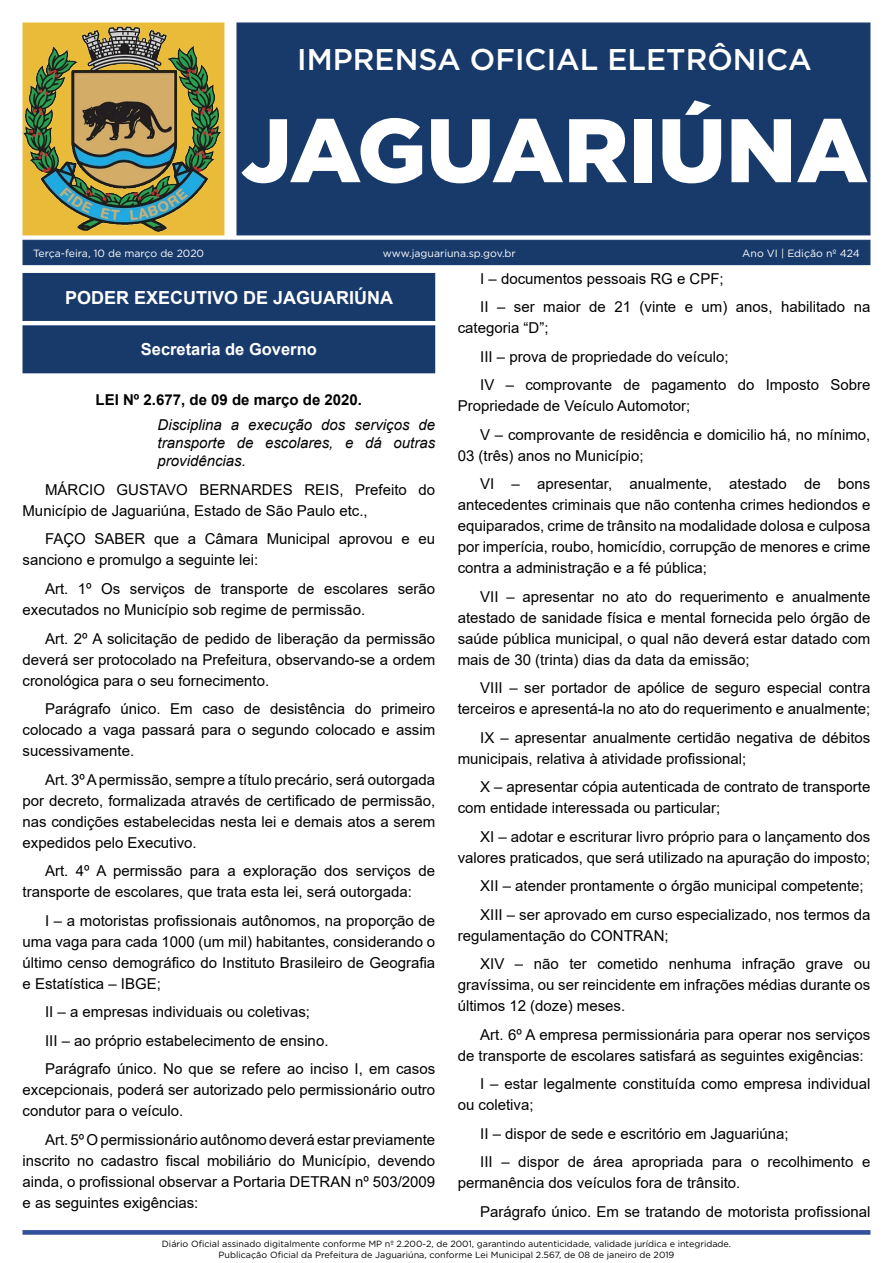
<style>
.page{position:relative;width:893px;height:1263px;background:#fff}
.page>*{position:absolute;margin:0;border:0;box-sizing:border-box;transform-origin:0 0}
.t1{font:900 90px "Gotham";color:#fff}
.t2{font:500 30px "Gotham";color:#fff}
.t3{font:700 18px "Arial";color:#fff}
.t4{font:700 16.5px "Arial";color:#fff}
._2_-_Corpo{font:15px/21px "Arial";color:#000}
._3_-_Ementa{font:italic 15px/18px "Arial";color:#000;text-align:justify}
._1_-_Cabeçalho{font:700 15px "Arial";color:#000}
.t5{font:10.5px "Gotham";color:#fff}
.t6{font:9px/10.8px "Gotham";color:#000;text-align:center}
</style>
<div class="page">
<div style="left:22px;top:240px;width:848px;height:25px;background:#173a6b"></div>
<svg style="left:22px;top:1230px;width:848px;height:5px;fill:#34519d"></svg>
<div style="left:236px;top:22px;width:634px;height:213px;background:#173a6b;border:1px solid #173a6b"></div>
<div style="left:23px;top:23px;width:201px;height:212px;background:#eaba39"></div>
<img style="left:24px;top:26px;width:196px;height:206px">
<div style="left:22px;top:22px;width:202px;height:213px;border:1px solid #eaba39"></div>
<div style="left:23px;top:273px;width:412px;height:47px;background:#173a6b"></div>
<div style="left:22px;top:273px;width:413px;height:48px;border:1px solid #173a6b"></div>
<div style="left:23px;top:326px;width:412px;height:47px;background:#173a6b"></div>
<div style="left:22px;top:325px;width:413px;height:48px;border:1px solid #173a6b"></div>
<h2 class="t2" style="left:297px;top:40px;width:516px">IMPRENSA OFICIAL ELETRÔNICA</h2>
<h1 class="t1" style="left:241px;top:88px;width:629px">JAGUARIÚNA</h1>
<p class="t5" style="left:33px;top:246px;width:173px">Terça-feira, 10 de março de 2020</p>
<p class="t5" style="left:383px;top:246px;width:134px">www.jaguariuna.sp.gov.br</p>
<p class="t5" style="left:742px;top:246px;width:119px">Ano VI | Edição nº 424</p>
<p class="t3" style="left:65px;top:284px;width:330px">PODER EXECUTIVO DE JAGUARIÚNA</p>
<p class="t4" style="left:141px;top:338px;width:178px">Secretaria de Governo</p>
<p class="_1_-_Cabeçalho" style="left:96px;top:389px;width:268px">LEI Nº 2.677, de 09 de março de 2020.</p>
<p class="_3_-_Ementa" style="left:158px;top:416px;width:279px">Disciplina a execução dos serviços de transporte de escolares, e dá outras providências.</p>
<p class="_2_-_Corpo" style="left:22px;top:479px;width:414px;text-indent:22px">MÁRCIO GUSTAVO BERNARDES REIS, Prefeito do<br>Município de Jaguariúna, Estado de São Paulo etc.,</p>
<p class="_2_-_Corpo" style="left:22px;top:529px;width:414px;text-indent:22px">FAÇO SABER que a Câmara Municipal aprovou e eu sanciono e promulgo a seguinte lei:</p>
<p class="_2_-_Corpo" style="left:22px;top:578px;width:414px;text-indent:22px">Art. 1º Os serviços de transporte de escolares serão executados no Município sob regime de permissão.</p>
<p class="_2_-_Corpo" style="left:22px;top:628px;width:414px;text-align:justify;text-indent:22px">Art. 2º A solicitação de pedido de liberação da permissão deverá ser protocolado na Prefeitura, observando-se a ordem cronológica para o seu fornecimento.</p>
<p class="_2_-_Corpo" style="left:22px;top:698px;width:414px;text-align:justify;text-indent:22px">Parágrafo único. Em caso de desistência do primeiro colocado a vaga passará para o segundo colocado e assim sucessivamente.</p>
<p class="_2_-_Corpo" style="left:22px;top:769px;width:414px;text-align:justify;text-indent:22px">Art. 3º A permissão, sempre a título precário, será outorgada por decreto, formalizada através de certificado de permissão, nas condições estabelecidas nesta lei e demais atos a serem expedidos pelo Executivo.</p>
<p class="_2_-_Corpo" style="left:22px;top:860px;width:414px;text-indent:22px">Art. 4º A permissão para a exploração dos serviços de transporte de escolares, que trata esta lei, será outorgada:</p>
<p class="_2_-_Corpo" style="left:22px;top:910px;width:414px;text-align:justify;text-indent:22px">I – a motoristas profissionais autônomos, na proporção de uma vaga para cada 1000 (um mil) habitantes, considerando o último censo demográfico do Instituto Brasileiro de Geografia e Estatística – IBGE;</p>
<p class="_2_-_Corpo" style="left:45px;top:1001px;width:267px">II – a empresas individuais ou coletivas;</p>
<p class="_2_-_Corpo" style="left:45px;top:1030px;width:285px">III – ao próprio estabelecimento de ensino.</p>
<p class="_2_-_Corpo" style="left:22px;top:1058px;width:414px;text-align:justify;text-indent:22px">Parágrafo único. No que se refere ao inciso I, em casos excepcionais, poderá ser autorizado pelo permissionário outro condutor para o veículo.</p>
<p class="_2_-_Corpo" style="left:22px;top:1129px;width:414px;text-align:justify;text-indent:22px">Art. 5º O permissionário autônomo deverá estar previamente inscrito no cadastro fiscal mobiliário do Município, devendo ainda, o profissional observar a Portaria DETRAN nº 503/2009 e as seguintes exigências:</p>
<p class="_2_-_Corpo" style="left:480px;top:268px;width:245px">I – documentos pessoais RG e CPF;</p>
<p class="_2_-_Corpo" style="left:458px;top:296px;width:414px;text-indent:22px">II – ser maior de 21 (vinte e um) anos, habilitado na categoria “D”;</p>
<p class="_2_-_Corpo" style="left:480px;top:346px;width:250px">III – prova de propriedade do veículo;</p>
<p class="_2_-_Corpo" style="left:458px;top:374px;width:414px;text-indent:22px">IV – comprovante de pagamento do Imposto Sobre<br>Propriedade de Veículo Automotor;</p>
<p class="_2_-_Corpo" style="left:458px;top:424px;width:414px;text-indent:22px">V – comprovante de residência e domicilio há, no mínimo,<br>03 (três) anos no Município;</p>
<p class="_2_-_Corpo" style="left:458px;top:473px;width:414px;text-align:justify;text-indent:22px">VI – apresentar, anualmente, atestado de bons antecedentes criminais que não contenha crimes hediondos e equiparados, crime de trânsito na modalidade dolosa e culposa por imperícia, roubo, homicídio, corrupção de menores e crime contra a administração e a fé pública;</p>
<p class="_2_-_Corpo" style="left:458px;top:586px;width:414px;text-align:justify;text-indent:22px">VII – apresentar no ato do requerimento e anualmente atestado de sanidade física e mental fornecida pelo órgão de saúde pública municipal, o qual não deverá estar datado com mais de 30 (trinta) dias da data da emissão;</p>
<p class="_2_-_Corpo" style="left:458px;top:677px;width:414px;text-align:right">VIII – ser portador de apólice de seguro especial contra terceiros e apresentá-la no ato do requerimento e anualmente;</p>
<p class="_2_-_Corpo" style="left:458px;top:727px;width:414px;text-indent:22px">IX – apresentar anualmente certidão negativa de débitos municipais, relativa à atividade profissional;</p>
<p class="_2_-_Corpo" style="left:458px;top:776px;width:414px;text-indent:22px">X – apresentar cópia autenticada de contrato de transporte com entidade interessada ou particular;</p>
<p class="_2_-_Corpo" style="left:458px;top:826px;width:414px;text-align:right">XI – adotar e escriturar livro próprio para o lançamento dos valores praticados, que será utilizado na apuração do imposto;</p>
<p class="_2_-_Corpo" style="left:480px;top:875px;width:385px">XII – atender prontamente o órgão municipal competente;</p>
<p class="_2_-_Corpo" style="left:458px;top:904px;width:414px;text-indent:22px">XIII – ser aprovado em curso especializado, nos termos da regulamentação do CONTRAN;</p>
<p class="_2_-_Corpo" style="left:458px;top:953px;width:414px;text-align:justify;text-indent:22px">XIV – não ter cometido nenhuma infração grave ou gravíssima, ou ser reincidente em infrações médias durante os últimos 12 (doze) meses.</p>
<p class="_2_-_Corpo" style="left:458px;top:1024px;width:414px;text-indent:22px">Art. 6º A empresa permissionária para operar nos serviços de transporte de escolares satisfará as seguintes exigências:</p>
<p class="_2_-_Corpo" style="left:458px;top:1073px;width:414px;text-indent:22px">I – estar legalmente constituída como empresa individual ou coletiva;</p>
<p class="_2_-_Corpo" style="left:480px;top:1123px;width:310px">II – dispor de sede e escritório em Jaguariúna;</p>
<p class="_2_-_Corpo" style="left:458px;top:1151px;width:414px;text-indent:22px">III – dispor de área apropriada para o recolhimento e permanência dos veículos fora de trânsito.</p>
<p class="_2_-_Corpo" style="left:480px;top:1201px;width:392px">Parágrafo único. Em se tratando de motorista profissional</p>
<p class="t6" style="left:162px;top:1238px;width:571px">Diário Oficial assinado digitalmente conforme MP nº 2.200-2, de 2001, garantindo autenticidade, validade jurídica e integridade.<br>Publicação Oficial da Prefeitura de Jaguariúna, conforme Lei Municipal 2.567, de 08 de janeiro de 2019</p>
</div>
